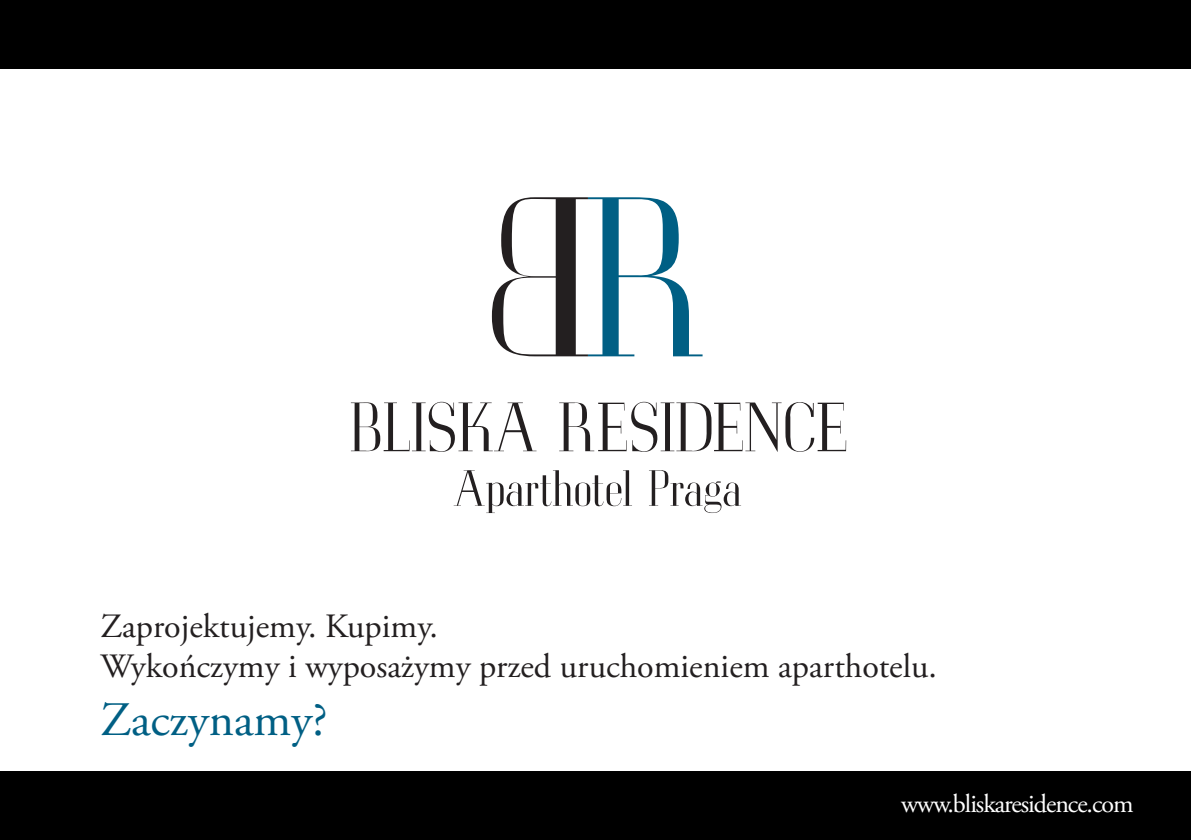
<style>
.page{position:relative;width:1191px;height:840px;background:#fff}
.page>*{position:absolute;margin:0;border:0;box-sizing:border-box;transform-origin:0 0}
.t1{font:48px "Adobe Garamond Pro";color:#005f84}
.t2{font:34px/40px "Adobe Garamond Pro";color:#231f20}
.t3{font:26px "Adobe Garamond Pro";letter-spacing:-.04em;color:#fff}
</style>
<div class="page">
<div style="left:0;top:0;width:1191px;height:68px;background:#000"></div>
<div style="left:0;top:771px;width:1191px;height:68px;background:#000"></div>
<svg style="left:351px;top:401px;width:185px;height:50px"></svg>
<svg style="left:559px;top:401px;width:287px;height:50px"></svg>
<svg style="left:454px;top:470px;width:178px;height:42px"></svg>
<svg style="left:649px;top:470px;width:92px;height:42px"></svg>
<svg style="left:492px;top:197px;width:210px;height:159px"></svg>
<p class="t2" style="left:101px;top:607px;width:838px">Zaprojektujemy. Kupimy.<br>Wykończymy i wyposażymy przed uruchomieniem aparthotelu.</p>
<h1 class="t1" style="left:101px;top:690px;width:228px">Zaczynamy?</h1>
<p class="t3" style="left:901px;top:787px;width:234px">www.bliskaresidence.com</p>
</div>
